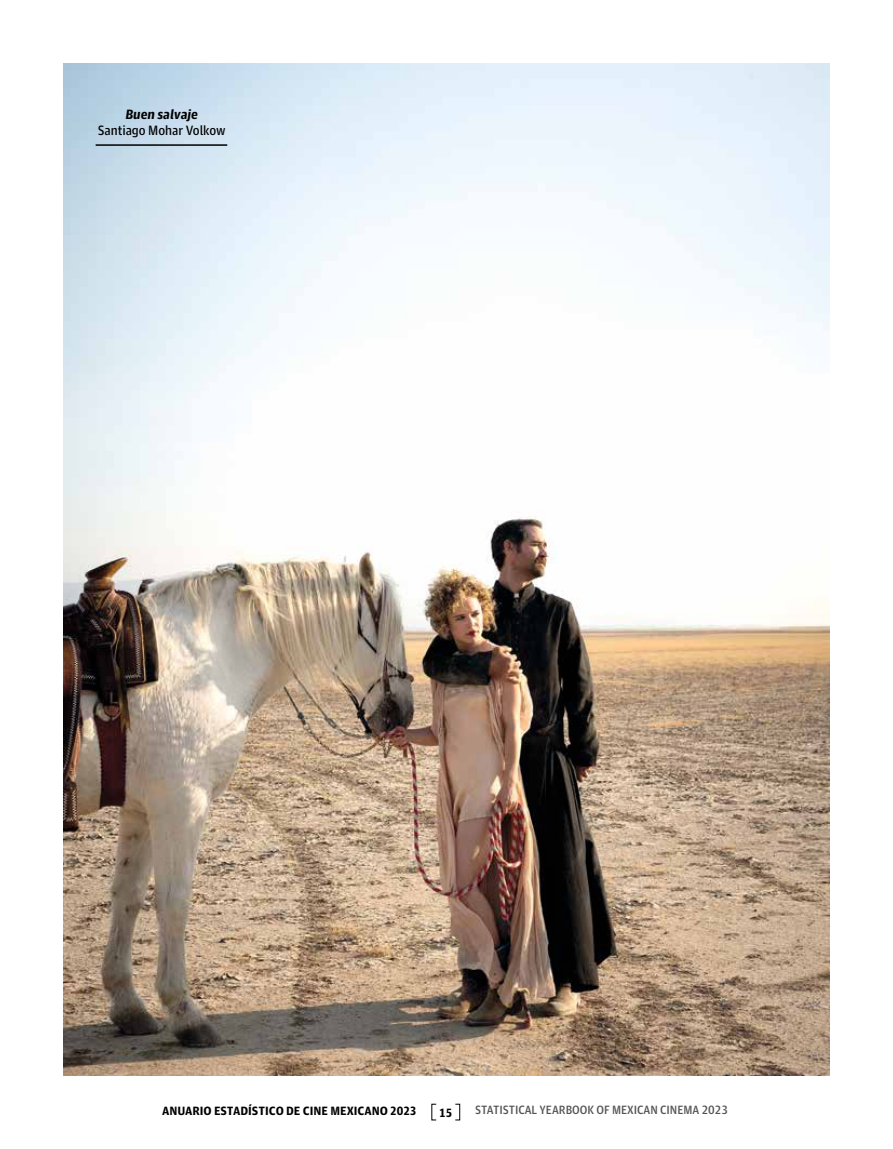
<style>
.page{position:relative;width:893px;height:1149px;background:#fff}
.page>*{position:absolute;margin:0;border:0;box-sizing:border-box;transform-origin:0 0}
.t1{font:13.5px "Guardian Agate Sans 4";letter-spacing:-.005em;color:#000}
.t2{font:italic 700 13.5px "Guardian Agate Sans 4";letter-spacing:-.005em;color:#000}
.t3{font:900 12px "Guardian Agate Sans";letter-spacing:-.005em;color:#000}
.t4{font:500 12px "Guardian Agate Sans";letter-spacing:-.005em;color:#535454}
</style>
<div class="page">
<img style="left:64px;top:64px;width:765px;height:1011px">
<div style="left:455px;top:1103px;width:5px;height:16px;border:1px solid #000"></div>
<hr style="left:96px;top:144px;width:131px;height:2px;background:#000">
<p class="t2" style="left:125px;top:105px;width:74px">Buen salvaje</p>
<p class="t1" style="left:98px;top:121px;width:129px">Santiago Mohar Volkow</p>
<p class="t3" style="left:162px;top:1101px;width:256px">ANUARIO ESTADÍSTICO DE CINE MEXICANO 2023</p>
<p class="t3" style="left:439px;top:1104px;width:15px">15</p>
<p class="t4" style="left:475px;top:1101px;width:254px">STATISTICAL YEARBOOK OF MEXICAN CINEMA 2023</p>
</div>
